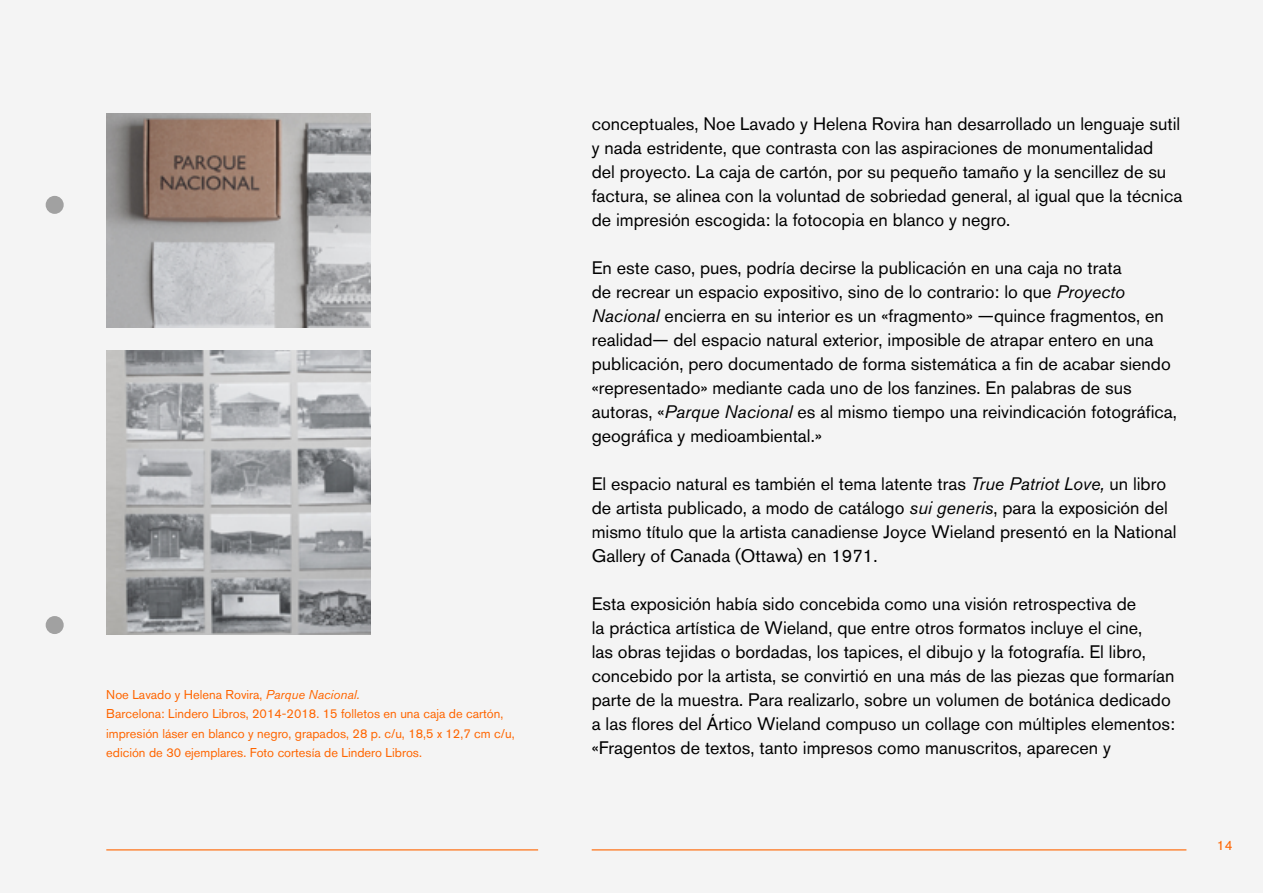
<style>
.page{position:relative;width:1263px;height:893px;background:#f4f4f4}
.page>*{position:absolute;margin:0;border:0;box-sizing:border-box;transform-origin:0 0}
.t1{font:18px/24px "Akzidenz Grotesk BQ";color:#000}
.t2{font:13.5px "Akzidenz Grotesk BQ";color:#ff6500}
.t3{font:12.75px/19.5px "Akzidenz Grotesk BQ";color:#ff6500}
.s1{font-style:italic}
</style>
<div class="page">
<div style="left:46px;top:196px;width:18px;height:18px;background:#a1a1a1;border-radius:50%"></div>
<div style="left:46px;top:616px;width:18px;height:18px;background:#a1a1a1;border-radius:50%"></div>
<hr style="left:592px;top:849px;width:594px;height:1px;background:#ff6500">
<hr style="left:106px;top:849px;width:432px;height:1px;background:#ff6500">
<img style="left:106px;top:113px;width:265px;height:214px">
<img style="left:106px;top:350px;width:265px;height:285px">
<p class="t3" style="left:106px;top:685px;width:410px">Noe Lavado y Helena Rovira, <span class="s1">Parque Nacional.<br></span>Barcelona: Lindero Libros, 2014-2018. 15 folletos en una caja de cartón, impresión láser en blanco y negro, grapados, 28 p. c/u, 18,5 x 12,7 cm c/u, edición de 30 ejemplares. Foto cortesía de Lindero Libros.</p>
<p class="t1" style="left:592px;top:112px;width:592px">conceptuales, Noe Lavado y Helena Rovira han desarrollado un lenguaje sutil y nada estridente, que contrasta con las aspiraciones de monumentalidad<br>del proyecto. La caja de cartón, por su pequeño tamaño y la sencillez de su factura, se alinea con la voluntad de sobriedad general, al igual que la técnica de impresión escogida: la fotocopia en blanco y negro.</p>
<p class="t1" style="left:592px;top:256px;width:587px">En este caso, pues, podría decirse la publicación en una caja no trata<br>de recrear un espacio expositivo, sino de lo contrario: lo que <span class="s1">Proyecto Nacional</span> encierra en su interior es un «fragmento» —quince fragmentos, en realidad— del espacio natural exterior, imposible de atrapar entero en una publicación, pero documentado de forma sistemática a fin de acabar siendo «representado» mediante cada uno de los fanzines. En palabras de sus autoras, «<span class="s1">Parque Nacional</span> es al mismo tiempo una reivindicación fotográfica, geográfica y medioambiental.»</p>
<p class="t1" style="left:592px;top:472px;width:586px">El espacio natural es también el tema latente tras <span class="s1">True Patriot Love,</span> un libro de artista publicado, a modo de catálogo <span class="s1">sui generis</span>, para la exposición del mismo título que la artista canadiense Joyce Wieland presentó en la National Gallery of Canada (Ottawa) en 1971.</p>
<p class="t1" style="left:592px;top:592px;width:585px">Esta exposición había sido concebida como una visión retrospectiva de<br>la práctica artística de Wieland, que entre otros formatos incluye el cine,<br>las obras tejidas o bordadas, los tapices, el dibujo y la fotografía. El libro, concebido por la artista, se convirtió en una más de las piezas que formarían parte de la muestra. Para realizarlo, sobre un volumen de botánica dedicado a las flores del Ártico Wieland compuso un collage con múltiples elementos: «Fragentos de textos, tanto impresos como manuscritos, aparecen y</p>
<p class="t2" style="left:1217px;top:838px;width:17px">14</p>
</div>
